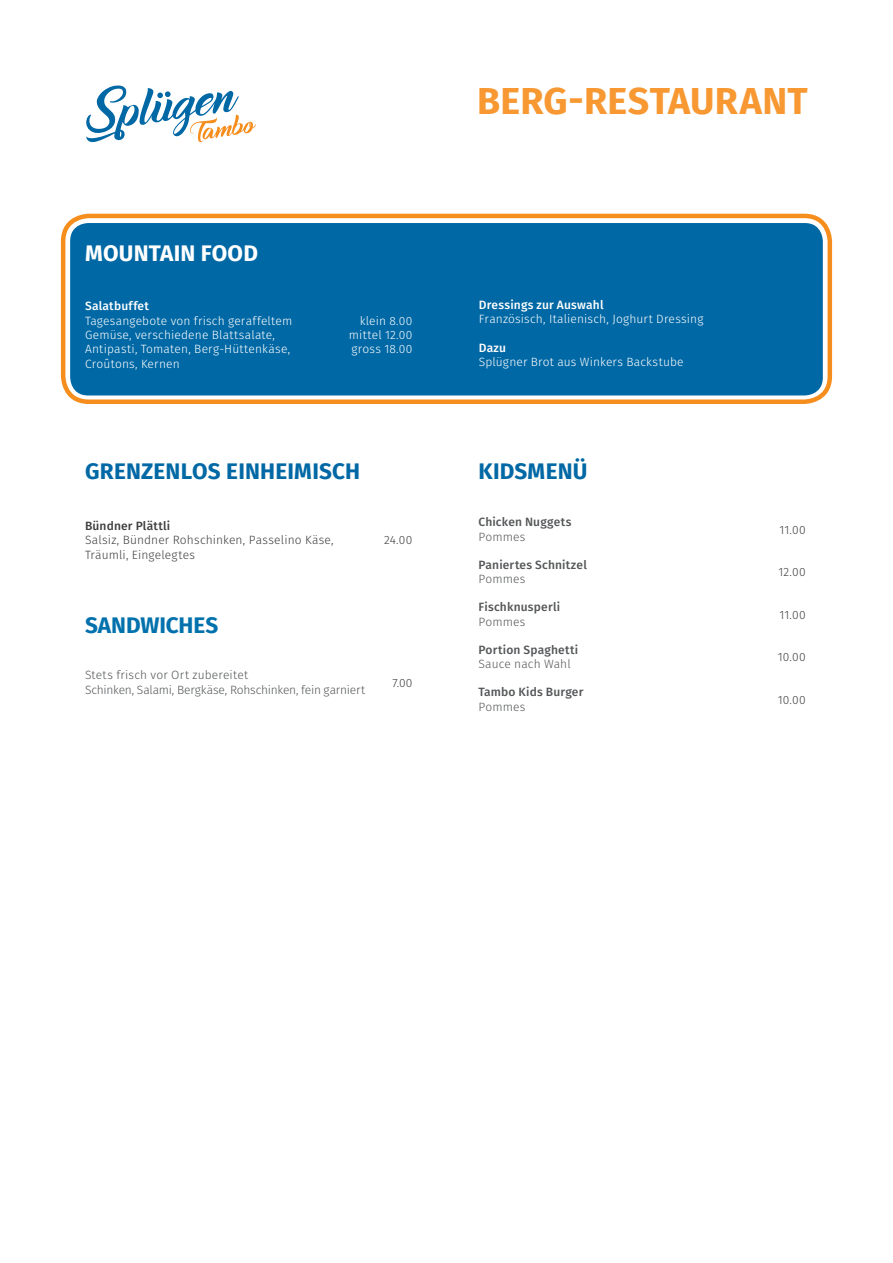
<style>
.page{position:relative;width:893px;height:1263px;background:#fff}
.page>*{position:absolute;margin:0;border:0;box-sizing:border-box;transform-origin:0 0}
.t1{font:700 37.5px "Fira Sans";letter-spacing:.005em;color:#f79832}
.t2{font:700 22.5px "Fira Sans";letter-spacing:.01em;color:#0068a5}
.t3{font:700 22.5px "Fira Sans";letter-spacing:.01em;color:#fff}
.t4{font:700 22.5px "Fira Sans";letter-spacing:-.005em;color:#0071ac}
.t5{font:300 12px/14.4px "Fira Sans";letter-spacing:.015em;color:#fff}
.t6{font:300 12px/14.4px "Fira Sans";letter-spacing:.005em;color:#545557}
.t7{font:300 12px/14.4px "Fira Sans";letter-spacing:.01em;color:#3e3e3f}
.t8{font:500 12px "Fira Sans";letter-spacing:.015em;color:#545557}
.t9{font:500 12px "Fira Sans";letter-spacing:.015em;color:#fff}
.t10{font:500 12px "Fira Sans";letter-spacing:.015em;color:#3e3e3f}
</style>
<div class="page">
<svg style="left:86px;top:85px;width:170px;height:58px"></svg>
<div style="left:70px;top:223px;width:753px;height:172px;background:#0068a5;border-radius:18px"></div>
<div style="left:61px;top:214px;width:771px;height:190px;border:4px solid #f68e1e;border-radius:26px"></div>
<h2 class="t3" style="left:85px;top:234px;width:174px">MOUNTAIN FOOD</h2>
<p class="t9" style="left:85px;top:296px;width:65px">Salatbuffet</p>
<p class="t5" style="left:85px;top:313px;width:209px">Tagesangebote von frisch geraffeltem Gemüse, verschiedene Blattsalate, Antipasti, Tomaten, Berg-Hüttenkäse, Croûtons, Kernen</p>
<p class="t5" style="left:349px;top:313px;width:65px;text-align:justify;text-indent:11px">klein 8.00 mittel 12.00 gross 18.00</p>
<h2 class="t2" style="left:85px;top:452px;width:277px">GRENZENLOS EINHEIMISCH</h2>
<p class="t10" style="left:85px;top:516px;width:87px">Bündner Plättli</p>
<p class="t7" style="left:85px;top:533px;width:250px">Salsiz, Bündner Rohschinken, Passelino Käse,<br>Träumli, Eingelegtes</p>
<p class="t7" style="left:384px;top:533px;width:30px">24.00</p>
<h2 class="t4" style="left:85px;top:606px;width:135px">SANDWICHES</h2>
<p class="t6" style="left:85px;top:668px;width:282px">Stets frisch vor Ort zubereitet<br>Schinken, Salami, Bergkäse, Rohschinken, fein garniert</p>
<p class="t7" style="left:392px;top:675px;width:21px">7.00</p>
<h1 class="t1" style="left:477px;top:70px;width:332px">BERG-RESTAURANT</h1>
<p class="t9" style="left:479px;top:295px;width:126px">Dressings zur Auswahl</p>
<p class="t5" style="left:479px;top:312px;width:226px">Französisch, Italienisch, Joghurt Dressing</p>
<p class="t9" style="left:479px;top:338px;width:29px">Dazu</p>
<p class="t5" style="left:479px;top:354px;width:206px">Splügner Brot aus Winkers Backstube</p>
<h2 class="t2" style="left:478px;top:452px;width:111px">KIDSMENÜ</h2>
<p class="t8" style="left:478px;top:512px;width:95px">Chicken Nuggets</p>
<p class="t6" style="left:478px;top:529px;width:48px">Pommes</p>
<p class="t8" style="left:478px;top:555px;width:110px">Paniertes Schnitzel</p>
<p class="t6" style="left:478px;top:572px;width:48px">Pommes</p>
<p class="t8" style="left:478px;top:597px;width:83px">Fischknusperli</p>
<p class="t6" style="left:478px;top:614px;width:48px">Pommes</p>
<p class="t8" style="left:478px;top:640px;width:101px">Portion Spaghetti</p>
<p class="t6" style="left:478px;top:657px;width:94px">Sauce nach Wahl</p>
<p class="t8" style="left:478px;top:683px;width:107px">Tambo Kids Burger</p>
<p class="t6" style="left:478px;top:699px;width:48px">Pommes</p>
<p class="t7" style="left:779px;top:522px;width:28px">11.00</p>
<p class="t7" style="left:778px;top:565px;width:29px">12.00</p>
<p class="t7" style="left:779px;top:607px;width:28px">11.00</p>
<p class="t7" style="left:778px;top:650px;width:30px">10.00</p>
<p class="t7" style="left:778px;top:692px;width:30px">10.00</p>
</div>
